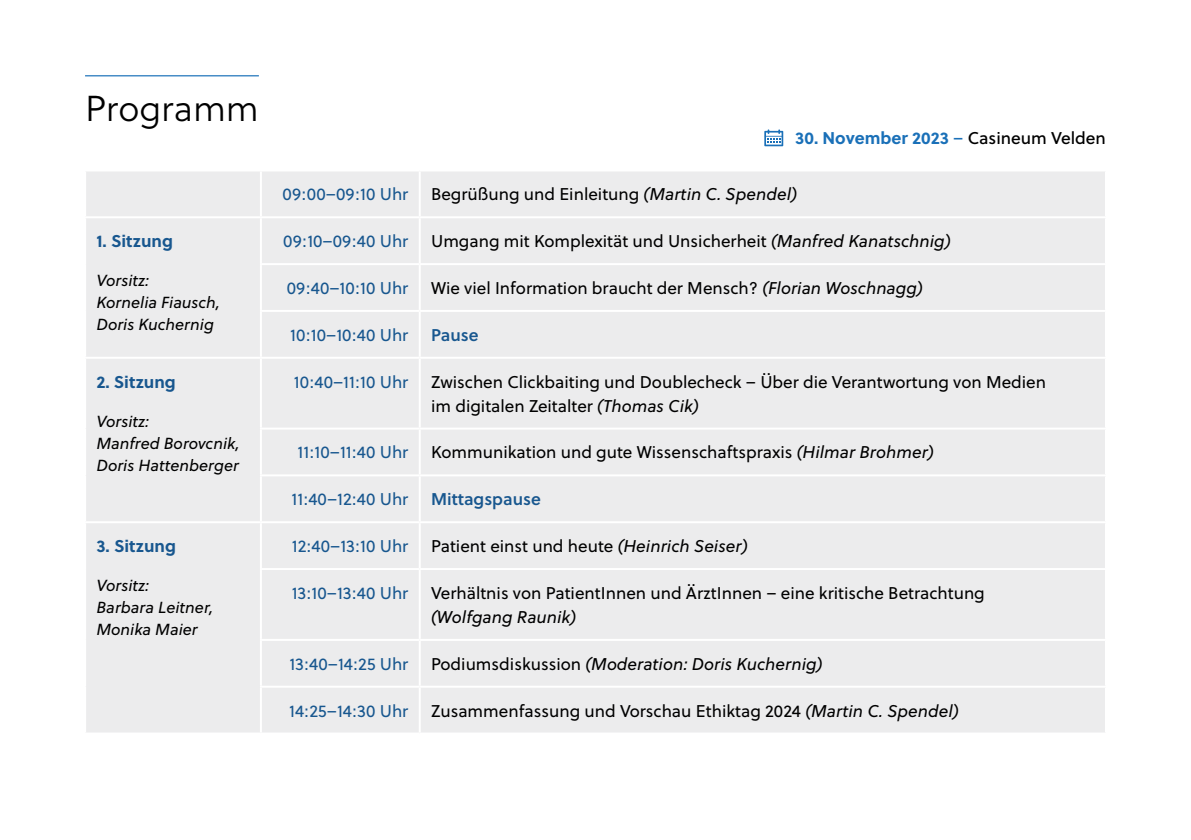
<style>
.page{position:relative;width:1191px;height:840px;background:#fff}
.page>*{position:absolute;margin:0;border:0;box-sizing:border-box;transform-origin:0 0}
.ÜS-2{font:36px "Soleil Lt";color:#000}
.GT{font:17px/24px "Soleil";color:#000}
.GT-2{font:17px "Soleil";color:#18578f}
.GT-3{font:italic 17px "Soleil";color:#000}
.ZT{font:700 17px "Soleil";color:#1a70b8}
.Tabelle_ÜS_3{font:700 17px "Soleil";color:#18578f}
.GT-4{font:17px "Soleil Sb";color:#18578f}
.GT-5{font:italic 16px/22px "Soleil";color:#000}
.s1{font-family:"Soleil Bk";font-weight:400}
.s2{font-family:"Soleil Bk";font-weight:400;color:#000}
.s3{font-style:italic}
.s4{font-style:normal}
</style>
<div class="page">
<div style="left:86px;top:172px;width:1019px;height:560px;background:#ececed"></div>
<hr style="left:260px;top:171px;width:2px;height:45px;background:#fff">
<hr style="left:419px;top:171px;width:2px;height:45px;background:#fff">
<hr style="left:84px;top:216px;width:177px;height:2px;background:#fff">
<hr style="left:261px;top:216px;width:159px;height:2px;background:#fff">
<hr style="left:260px;top:218px;width:2px;height:45px;background:#fff">
<hr style="left:420px;top:216px;width:687px;height:2px;background:#fff">
<hr style="left:419px;top:218px;width:2px;height:45px;background:#fff">
<hr style="left:260px;top:263px;width:160px;height:2px;background:#fff">
<hr style="left:260px;top:265px;width:2px;height:45px;background:#fff">
<hr style="left:420px;top:263px;width:687px;height:2px;background:#fff">
<hr style="left:419px;top:265px;width:2px;height:45px;background:#fff">
<hr style="left:260px;top:310px;width:160px;height:2px;background:#fff">
<hr style="left:260px;top:312px;width:2px;height:44px;background:#fff">
<hr style="left:420px;top:310px;width:687px;height:2px;background:#fff">
<hr style="left:419px;top:312px;width:2px;height:44px;background:#fff">
<hr style="left:84px;top:356px;width:177px;height:2px;background:#fff">
<hr style="left:261px;top:356px;width:159px;height:2px;background:#fff">
<hr style="left:260px;top:358px;width:2px;height:69px;background:#fff">
<hr style="left:420px;top:356px;width:687px;height:2px;background:#fff">
<hr style="left:419px;top:358px;width:2px;height:69px;background:#fff">
<hr style="left:260px;top:427px;width:160px;height:2px;background:#fff">
<hr style="left:260px;top:429px;width:2px;height:45px;background:#fff">
<hr style="left:420px;top:427px;width:687px;height:2px;background:#fff">
<hr style="left:419px;top:429px;width:2px;height:45px;background:#fff">
<hr style="left:260px;top:474px;width:160px;height:2px;background:#fff">
<hr style="left:260px;top:476px;width:2px;height:45px;background:#fff">
<hr style="left:420px;top:474px;width:687px;height:2px;background:#fff">
<hr style="left:419px;top:476px;width:2px;height:45px;background:#fff">
<hr style="left:84px;top:521px;width:177px;height:2px;background:#fff">
<hr style="left:261px;top:521px;width:159px;height:2px;background:#fff">
<hr style="left:260px;top:523px;width:2px;height:44px;background:#fff">
<hr style="left:420px;top:521px;width:687px;height:2px;background:#fff">
<hr style="left:419px;top:523px;width:2px;height:44px;background:#fff">
<hr style="left:260px;top:567px;width:160px;height:2px;background:#fff">
<hr style="left:260px;top:569px;width:2px;height:69px;background:#fff">
<hr style="left:420px;top:567px;width:687px;height:2px;background:#fff">
<hr style="left:419px;top:569px;width:2px;height:69px;background:#fff">
<hr style="left:260px;top:638px;width:160px;height:2px;background:#fff">
<hr style="left:260px;top:640px;width:2px;height:45px;background:#fff">
<hr style="left:420px;top:638px;width:687px;height:2px;background:#fff">
<hr style="left:419px;top:640px;width:2px;height:45px;background:#fff">
<hr style="left:260px;top:685px;width:160px;height:2px;background:#fff">
<hr style="left:260px;top:687px;width:2px;height:45px;background:#fff">
<hr style="left:420px;top:685px;width:687px;height:2px;background:#fff">
<hr style="left:419px;top:687px;width:2px;height:45px;background:#fff">
<hr style="left:85px;top:75px;width:174px;height:1px;background:#1a70b8">
<svg style="left:764px;top:129px;width:19px;height:17px"></svg>
<h2 class="ÜS-2" style="left:85px;top:83px;width:175px">Programm</h2>
<h3 class="Tabelle_ÜS_3" style="left:96px;top:228px;width:78px">1. Sitzung</h3>
<p class="GT-5" style="left:96px;top:269px;width:125px">Vorsitz:<br>Kornelia Fiausch,<br>Doris Kuchernig</p>
<h3 class="Tabelle_ÜS_3" style="left:96px;top:368px;width:81px">2. Sitzung</h3>
<p class="GT-5" style="left:96px;top:409px;width:144px">Vorsitz:<br>Manfred Borovcnik,<br>Doris Hattenberger</p>
<h3 class="Tabelle_ÜS_3" style="left:96px;top:532px;width:81px">3. Sitzung</h3>
<p class="GT-5" style="left:96px;top:573px;width:118px">Vorsitz:<br>Barbara Leitner,<br>Monika Maier</p>
<p class="ZT" style="left:795px;top:125px;width:312px">30. November 2023 <span class="s1">–</span> <span class="s2">Casineum Velden</span></p>
<p class="GT-2" style="left:282px;top:182px;width:127px">09:00–09:10 Uhr</p>
<p class="GT" style="left:431px;top:182px;width:367px">Begrüßung und Einleitung <span class="s3">(Martin C. Spendel)</span></p>
<p class="GT-2" style="left:283px;top:228px;width:127px">09:10–09:40 Uhr</p>
<p class="GT" style="left:431px;top:228px;width:521px">Umgang mit Komplexität und Unsicherheit <span class="s3">(Manfred Kanatschnig)</span></p>
<p class="GT-2" style="left:287px;top:275px;width:123px">09:40–10:10 Uhr</p>
<p class="GT" style="left:431px;top:275px;width:493px">Wie viel Information braucht der Mensch? <span class="s3">(Florian Woschnagg)</span></p>
<p class="GT-2" style="left:290px;top:322px;width:120px">10:10–10:40 Uhr</p>
<p class="GT-4" style="left:431px;top:321px;width:49px">Pause</p>
<p class="GT-2" style="left:294px;top:369px;width:116px">10:40–11:10 Uhr</p>
<p class="GT" style="left:431px;top:369px;width:616px">Zwischen Clickbaiting und Doublecheck – Über die Verantwortung von Medien im digitalen Zeitalter <span class="s3">(Thomas Cik)</span></p>
<p class="GT-2" style="left:298px;top:439px;width:112px">11:10–11:40 Uhr</p>
<p class="GT" style="left:431px;top:439px;width:504px">Kommunikation und gute Wissenschaftspraxis <span class="s3">(Hilmar Brohmer)</span></p>
<p class="GT-2" style="left:291px;top:486px;width:118px">11:40–12:40 Uhr</p>
<p class="GT-4" style="left:431px;top:486px;width:111px">Mittagspause</p>
<p class="GT-2" style="left:292px;top:533px;width:118px">12:40–13:10 Uhr</p>
<p class="GT" style="left:431px;top:533px;width:318px">Patient einst und heute <span class="s3">(Heinrich Seiser)</span></p>
<p class="GT-2" style="left:292px;top:580px;width:118px">13:10–13:40 Uhr</p>
<p class="GT" style="left:431px;top:580px;width:555px">Verhältnis von PatientInnen und ÄrztInnen – eine kritische Betrachtung <span class="s3">(Wolfgang Raunik)</span></p>
<p class="GT-2" style="left:289px;top:651px;width:120px">13:40–14:25 Uhr</p>
<p class="GT-3" style="left:431px;top:651px;width:393px"><span class="s4">Podiumsdiskussion</span> (Moderation: Doris Kuchernig)</p>
<p class="GT-2" style="left:289px;top:697px;width:121px">14:25–14:30 Uhr</p>
<p class="GT" style="left:431px;top:697px;width:529px">Zusammenfassung und Vorschau Ethiktag 2024 <span class="s3">(Martin C. Spendel)</span></p>
</div>
